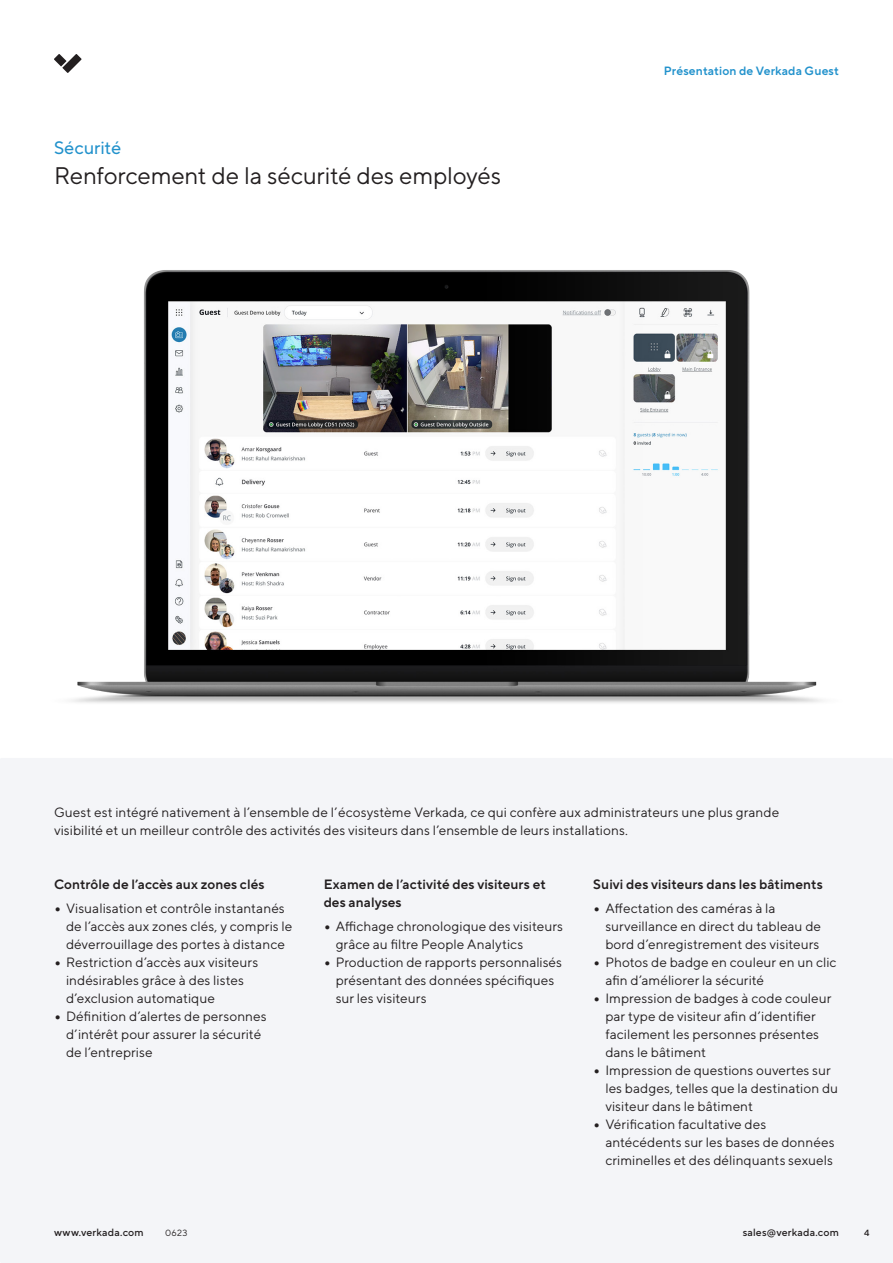
<style>
.page{position:relative;width:893px;height:1263px;background:#fff}
.page>*{position:absolute;margin:0;border:0;box-sizing:border-box;transform-origin:0 0}
.Level_1-Headlines-Ti{font:24px "TT Norms Pro";letter-spacing:-.005em;color:#231f20}
.Level_2-Subtitles-Se{font:18px "TT Norms Pro";letter-spacing:-.005em;color:#2292cc}
.t1{font:13.5px/18px "TT Norms Pro";letter-spacing:.01em;color:#231f20}
.Bullet_Title_Bold{font:600 13.5px/18px "TT Norms Pro";letter-spacing:.005em;color:#231f20}
.t2{font:600 12px "TT Norms Pro";letter-spacing:.01em;color:#2292cc}
.t3{font:500 10.5px "TT Norms Pro";letter-spacing:.02em;color:#231f20}
.t4{font:9px "TT Norms Pro";color:#231f20}
.t5{font:500 9px "TT Norms Pro";color:#231f20}
.s1{font-weight:900}
</style>
<div class="page">
<svg style="left:54px;top:54px;width:28px;height:19px"></svg>
<div style="left:0;top:758px;width:893px;height:505px;background:#f4f5f8;border-radius:2px"></div>
<img style="left:71px;top:270px;width:752px;height:433px">
<p class="Level_2-Subtitles-Se" style="left:54px;top:135px;width:69px">Sécurité</p>
<p class="Level_1-Headlines-Ti" style="left:54px;top:158px;width:448px">Renforcement de la sécurité des employés</p>
<p class="t2" style="left:664px;top:62px;width:177px">Présentation de Verkada Guest</p>
<p class="t1" style="left:54px;top:802px;width:727px">Guest est intégré nativement à l’ensemble de l’écosystème Verkada, ce qui confère aux administrateurs une plus grande visibilité et un meilleur contrôle des activités des visiteurs dans l’ensemble de leurs installations.</p>
<p class="Bullet_Title_Bold" style="left:54px;top:874px;width:212px">Contrôle de l’accès aux zones clés</p>
<p class="t1" style="left:66px;top:898px;width:228px;text-indent:-12px"><span class="s1">•</span> Visualisation et contrôle instantanés de l’accès aux zones clés, y compris le déverrouillage des portes à distance</p>
<p class="t1" style="left:66px;top:952px;width:194px;text-indent:-12px"><span class="s1">•</span> Restriction d’accès aux visiteurs indésirables grâce à des listes d’exclusion automatique</p>
<p class="t1" style="left:66px;top:1006px;width:202px;text-indent:-12px"><span class="s1">•</span> Définition d’alertes de personnes d’intérêt pour assurer la sécurité de l’entreprise</p>
<p class="Bullet_Title_Bold" style="left:324px;top:874px;width:224px">Examen de l’activité des visiteurs et des analyses</p>
<p class="t1" style="left:336px;top:916px;width:229px;text-indent:-12px"><span class="s1">•</span> Affichage chronologique des visiteurs grâce au filtre People Analytics</p>
<p class="t1" style="left:336px;top:952px;width:228px;text-indent:-12px"><span class="s1">•</span> Production de rapports personnalisés présentant des données spécifiques sur les visiteurs</p>
<p class="Bullet_Title_Bold" style="left:593px;top:874px;width:231px">Suivi des visiteurs dans les bâtiments</p>
<p class="t1" style="left:605px;top:898px;width:217px;text-indent:-12px"><span class="s1">•</span> Affectation des caméras à la surveillance en direct du tableau de bord d’enregistrement des visiteurs</p>
<p class="t1" style="left:605px;top:952px;width:233px;text-indent:-12px"><span class="s1">•</span> Photos de badge en couleur en un clic afin d’améliorer la sécurité</p>
<p class="t1" style="left:605px;top:988px;width:228px;text-indent:-12px"><span class="s1">•</span> Impression de badges à code couleur par type de visiteur afin d’identifier facilement les personnes présentes dans le bâtiment</p>
<p class="t1" style="left:605px;top:1060px;width:234px;text-indent:-12px"><span class="s1">•</span> Impression de questions ouvertes sur les badges, telles que la destination du visiteur dans le bâtiment</p>
<p class="t1" style="left:605px;top:1114px;width:231px;text-indent:-12px"><span class="s1">•</span> Vérification facultative des antécédents sur les bases de données criminelles et des délinquants sexuels</p>
<p class="t3" style="left:54px;top:1224px;width:91px">www.verkada.com</p>
<p class="t4" style="left:165px;top:1226px;width:24px">0623</p>
<p class="t3" style="left:743px;top:1224px;width:98px">sales@verkada.com</p>
<p class="t5" style="left:864px;top:1226px;width:7px">4</p>
</div>
